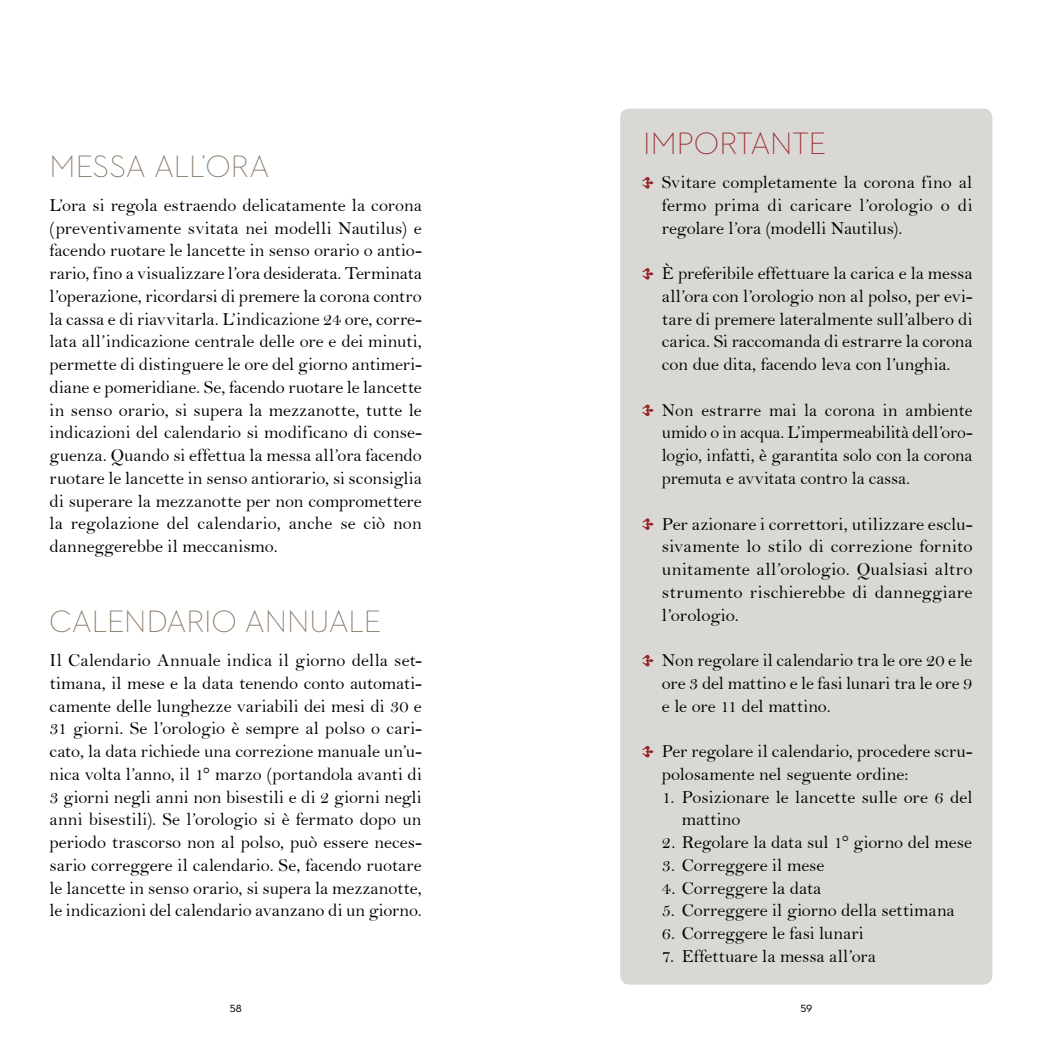
<style>
.page{position:relative;width:1042px;height:1042px;background:#fff}
.page>*{position:absolute;margin:0;border:0;box-sizing:border-box;transform-origin:0 0}
.t1{font:300 31.5px "Neutraface 2 Display";letter-spacing:-.005em;color:#897866}
.t2{font:300 31.5px "Neutraface 2 Display";color:#95272c}
.t3{font:18.38px/22.8px "Bell";letter-spacing:-.005em;color:#000;text-align:justify}
.t4{font:500 14px "Neutraface 2 Display";color:#000}
</style>
<div class="page">
<div style="left:620px;top:108px;width:372px;height:876px;background:#d9d7d4;border-radius:9px"></div>
<svg style="left:642px;top:177px;width:11px;height:12px"></svg>
<svg style="left:642px;top:268px;width:11px;height:12px"></svg>
<svg style="left:642px;top:405px;width:11px;height:11px"></svg>
<svg style="left:642px;top:518px;width:11px;height:12px"></svg>
<svg style="left:642px;top:655px;width:11px;height:11px"></svg>
<svg style="left:642px;top:746px;width:11px;height:11px"></svg>
<h1 class="t1" style="left:50px;top:149px;width:221px">MESSA ALL’ORA</h1>
<p class="t3" style="left:50px;top:194px;width:374px">L’ora si regola estraendo delicatamente la corona (preventivamente svitata nei modelli Nautilus) e facendo ruotare le lancette in senso orario o antio&shy;rario, fino a visualizzare l’ora desiderata. Terminata l’operazione, ricordarsi di premere la corona contro la cassa e di riavvitarla. L’indicazione 24 ore, corre&shy;lata all’indicazione centrale delle ore e dei minuti, permette di distinguere le ore del giorno antimeri&shy;diane e pomeridiane. Se, facendo ruotare le lancette in senso orario, si supera la mezzanotte, tutte le indicazioni del calendario si modificano di conse&shy;guenza. Quando si effettua la messa all’ora facendo ruotare le lancette in senso antiorario, si sconsiglia di superare la mezzanotte per non compromettere la regolazione del calendario, anche se ciò non danneggerebbe il meccanismo.</p>
<h1 class="t1" style="left:50px;top:604px;width:333px">CALENDARIO ANNUALE</h1>
<p class="t3" style="left:50px;top:649px;width:374px">Il Calendario Annuale indica il giorno della set&shy;timana, il mese e la data tenendo conto automati&shy;camente delle lunghezze variabili dei mesi di 30 e 31 giorni. Se l’orologio è sempre al polso o cari&shy;cato, la data richiede una correzione manuale un’u&shy;nica volta l’anno, il 1° marzo (portandola avanti di 3 giorni negli anni non bisestili e di 2 giorni negli anni bisestili). Se l’orologio si è fermato dopo un periodo trascorso non al polso, può essere neces&shy;sario correggere il calendario. Se, facendo ruotare le lancette in senso orario, si supera la mezzanotte, le indicazioni del calendario avanzano di un giorno.</p>
<h1 class="t2" style="left:643px;top:126px;width:184px">IMPORTANTE</h1>
<p class="t3" style="left:662px;top:171px;width:312px">Svitare completamente la corona fino al fermo prima di caricare l’orologio o di regolare l’ora (modelli Nautilus).</p>
<p class="t3" style="left:662px;top:262px;width:312px">È preferibile effettuare la carica e la messa all’ora con l’orologio non al polso, per evi&shy;tare di premere lateralmente sull’albero di carica. Si raccomanda di estrarre la corona con due dita, facendo leva con l’unghia.</p>
<p class="t3" style="left:662px;top:398px;width:312px">Non estrarre mai la corona in ambiente umido o in acqua. L’impermeabilità dell’oro&shy;logio, infatti, è garantita solo con la corona premuta e avvitata contro la cassa.</p>
<p class="t3" style="left:662px;top:512px;width:312px">Per azionare i correttori, utilizzare esclu&shy;sivamente lo stilo di correzione fornito unitamente all’orologio. Qualsiasi altro strumento rischierebbe di danneggiare l’orologio.</p>
<p class="t3" style="left:662px;top:649px;width:312px">Non regolare il calendario tra le ore 20 e le ore 3 del mattino e le fasi lunari tra le ore 9 e le ore 11 del mattino.</p>
<p class="t3" style="left:662px;top:740px;width:312px">Per regolare il calendario, procedere scru&shy;polosamente nel seguente ordine:</p>
<p class="t3" style="left:682px;top:785px;width:292px;text-indent:-20px">1. Posizionare le lancette sulle ore 6 del mattino</p>
<p class="t3" style="left:662px;top:831px;width:311px">2. Regolare la data sul 1° giorno del mese</p>
<p class="t3" style="left:662px;top:853px;width:164px">3. Correggere il mese</p>
<p class="t3" style="left:662px;top:876px;width:161px">4. Correggere la data</p>
<p class="t3" style="left:662px;top:899px;width:294px">5. Correggere il giorno della settimana</p>
<p class="t3" style="left:662px;top:922px;width:203px">6. Correggere le fasi lunari</p>
<p class="t3" style="left:662px;top:944px;width:215px">7. Effettuare la messa all’ora</p>
<p class="t4" style="left:230px;top:1000px;width:14px">58</p>
<p class="t4" style="left:800px;top:1000px;width:13px">59</p>
</div>
